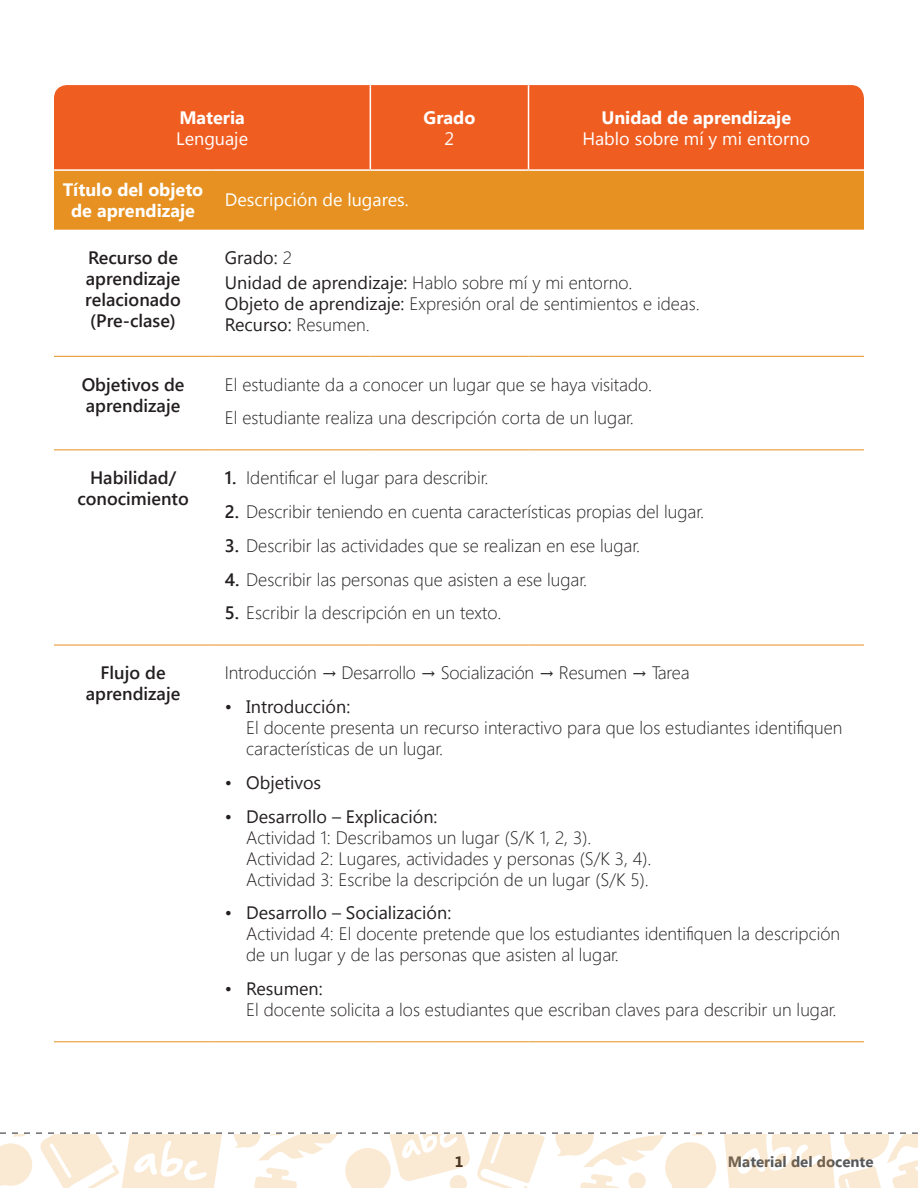
<style>
.page{position:relative;width:918px;height:1188px;background:#fff}
.page>*{position:absolute;margin:0;border:0;box-sizing:border-box;transform-origin:0 0}
.t1{font:300 18px/21px "Segoe UI";color:#231f20}
.t2{font:18px/25.2px "Segoe UI";color:#231f20}
.t3{font:600 18px/21px "Segoe UI";color:#231f20}
.t4{font:700 18px/21px "Segoe UI";color:#fff;text-align:center}
.t5{font:18px "Segoe UI";color:#fff}
.t6{font:700 15px "Segoe UI";color:#57585a}
.t7{font:700 15px "Segoe UI";color:#231f20}
.s1{font-weight:300}
.s2{font-weight:400}
.s3{font-weight:600}
</style>
<div class="page">
<svg style="left:0;top:1132px;width:918px;height:56px"></svg>
<div style="left:54px;top:85px;width:810px;height:84px;background:#f05d21"></div>
<div style="left:54px;top:171px;width:810px;height:59px;background:#e69121"></div>
<hr style="left:370px;top:85px;width:1px;height:84px;background:#fff">
<hr style="left:528px;top:85px;width:1px;height:84px;background:#fff">
<hr style="left:54px;top:449px;width:158px;height:1px;background:#e69121">
<hr style="left:212px;top:449px;width:158px;height:1px;background:#e69121">
<hr style="left:370px;top:449px;width:159px;height:1px;background:#e69121">
<hr style="left:529px;top:449px;width:335px;height:1px;background:#e69121">
<hr style="left:54px;top:645px;width:158px;height:1px;background:#e69121">
<hr style="left:212px;top:645px;width:158px;height:1px;background:#e69121">
<hr style="left:370px;top:645px;width:159px;height:1px;background:#e69121">
<hr style="left:529px;top:645px;width:335px;height:1px;background:#e69121">
<hr style="left:54px;top:1041px;width:158px;height:1px;background:#e69121">
<hr style="left:212px;top:1041px;width:158px;height:1px;background:#e69121">
<hr style="left:370px;top:1041px;width:159px;height:1px;background:#e69121">
<hr style="left:529px;top:1041px;width:335px;height:1px;background:#e69121">
<hr style="left:54px;top:356px;width:158px;height:1px;background:#e69121">
<hr style="left:212px;top:356px;width:158px;height:1px;background:#e69121">
<hr style="left:370px;top:356px;width:159px;height:1px;background:#e69121">
<hr style="left:529px;top:356px;width:335px;height:1px;background:#e69121">
<p class="t4" style="left:179px;top:106px;width:67px">Materia</p>
<p class="t5" style="left:176px;top:126px;width:73px">Lenguaje</p>
<p class="t4" style="left:424px;top:106px;width:53px">Grado</p>
<p class="t5" style="left:445px;top:126px;width:11px">2</p>
<p class="t4" style="left:601px;top:106px;width:191px">Unidad de aprendizaje</p>
<p class="t5" style="left:582px;top:126px;width:229px">Hablo sobre mí y mi entorno</p>
<p class="t4" style="left:63px;top:178px;width:142px">Título del objeto de aprendizaje</p>
<p class="t5" style="left:225px;top:188px;width:185px">Descripción de lugares.</p>
<p class="t3" style="left:85px;top:247px;width:97px">Recurso de aprendizaje relacionado (Pre-clase)</p>
<p class="t2" style="left:225px;top:244px;width:409px">Grado: <span class="s1">2<br></span>Unidad de aprendizaje: <span class="s1">Hablo sobre mí y mi entorno.</span></p>
<p class="t1" style="left:225px;top:293px;width:476px"><span class="s2">Objeto de aprendizaje:</span> Expresión oral de sentimientos e ideas.<br><span class="s2">Recurso:</span> Resumen.</p>
<p class="t3" style="left:82px;top:374px;width:104px">Objetivos de aprendizaje</p>
<p class="t1" style="left:225px;top:367px;width:429px;line-height:33.8px">El estudiante da a conocer un lugar que se haya visitado.<br>El estudiante realiza una descripción corta de un lugar.</p>
<p class="t3" style="left:77px;top:467px;width:113px;text-align:center">Habilidad/ conocimiento</p>
<p class="t1" style="left:225px;top:467px;width:265px"><span class="s3">1.</span> Identificar el lugar para describir.</p>
<p class="t1" style="left:225px;top:500px;width:481px"><span class="s3">2.</span> Describir teniendo en cuenta características propias del lugar.</p>
<p class="t1" style="left:225px;top:534px;width:417px"><span class="s3">3.</span> Describir las actividades que se realizan en ese lugar.</p>
<p class="t1" style="left:225px;top:568px;width:364px"><span class="s3">4.</span> Describir las personas que asisten a ese lugar.</p>
<p class="t1" style="left:225px;top:602px;width:278px"><span class="s3">5.</span> Escribir la descripción en un texto.</p>
<p class="t3" style="left:86px;top:662px;width:96px;text-align:center">Flujo de aprendizaje</p>
<p class="t1" style="left:225px;top:662px;width:466px">Introducción → Desarrollo → Socialización → Resumen → Tarea</p>
<p class="t2" style="left:225px;top:693px;width:127px">• Introducción:</p>
<p class="t1" style="left:246px;top:716px;width:598px">El docente presenta un recurso interactivo para que los estudiantes identifiquen características de un lugar.</p>
<p class="t2" style="left:225px;top:769px;width:98px">• Objetivos</p>
<p class="t2" style="left:225px;top:803px;width:214px">• Desarrollo – Explicación:</p>
<p class="t1" style="left:246px;top:826px;width:407px">Actividad 1: Describamos un lugar (S/K 1, 2, 3).<br>Actividad 2: Lugares, actividades y personas (S/K 3, 4).<br>Actividad 3: Escribe la descripción de un lugar (S/K 5).</p>
<p class="t2" style="left:225px;top:900px;width:228px">• Desarrollo – Socialización:</p>
<p class="t1" style="left:246px;top:923px;width:595px">Actividad 4: El docente pretende que los estudiantes identifiquen la descripción de un lugar y de las personas que asisten al lugar.</p>
<p class="t2" style="left:225px;top:975px;width:99px">• Resumen:</p>
<p class="t1" style="left:246px;top:999px;width:592px">El docente solicita a los estudiantes que escriban claves para describir un lugar.</p>
<p class="t7" style="left:455px;top:1151px;width:10px">1</p>
<p class="t6" style="left:728px;top:1151px;width:147px">Material del docente</p>
</div>
